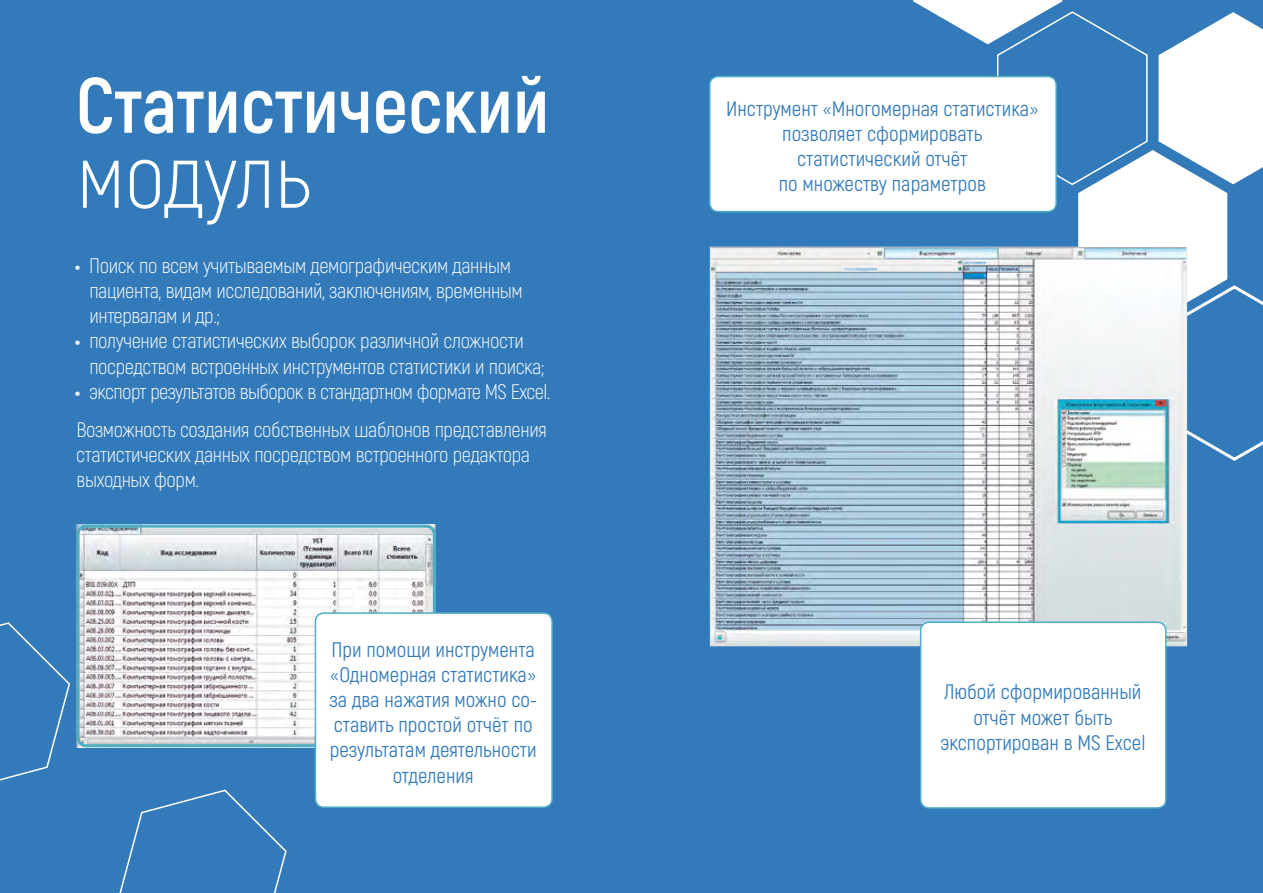
<style>
.page{position:relative;width:1263px;height:893px;background:#fff}
.page>*{position:absolute;margin:0;border:0;box-sizing:border-box;transform-origin:0 0}
.t1{font:300 90px "Akrobat";letter-spacing:-.005em;color:#fff}
.t2{font:700 78px "Akrobat";color:#fff}
.t3{font:300 21px/25.2px "Akrobat";letter-spacing:-.02em;color:#fff}
.t4{font:21px/25.2px "Akrobat";color:#327ab9;text-align:center}
.s1{font-weight:900}
</style>
<div class="page">
<div style="left:0;top:0;width:608px;height:893px;background:#327ab9"></div>
<div style="left:0;top:621px;width:71px;height:170px;background:#327ab9"></div>
<div style="left:118px;top:788px;width:169px;height:105px;background:#327ab9"></div>
<img style="left:77px;top:525px;width:359px;height:222px">
<div style="left:77px;top:525px;width:359px;height:222px;border:3px solid #4daec4;border-radius:9px"></div>
<div style="left:315px;top:613px;width:237px;height:194px;background:#fff;border-radius:9px"></div>
<div style="left:315px;top:612px;width:238px;height:196px;border:2px solid #4daec4;border-radius:9px"></div>
<div style="left:655px;top:0;width:608px;height:893px;background:#327ab9"></div>
<svg style="left:913px;top:0;width:350px;height:463px"></svg>
<div style="left:608px;top:0;width:47px;height:893px;background:#327ab9"></div>
<img style="left:712px;top:249px;width:473px;height:395px">
<div style="left:710px;top:77px;width:346px;height:135px;background:#fff;border-radius:9px"></div>
<div style="left:709px;top:76px;width:348px;height:136px;border:2px solid #4daec4;border-radius:9px"></div>
<div style="left:921px;top:622px;width:245px;height:186px;background:#fff;border-radius:9px"></div>
<div style="left:920px;top:621px;width:246px;height:188px;border:2px solid #4daec4;border-radius:9px"></div>
<p class="t2" style="left:76px;top:57px;width:475px">Статистический</p>
<p class="t1" style="left:77px;top:123px;width:236px">модуль</p>
<p class="t3" style="left:89px;top:253px;width:435px;text-indent:-14px"><span class="s1">•</span> Поиск по всем учитываемым демографическим данным пациента, видам исследований, заключениям, временным интервалам и др.;</p>
<p class="t3" style="left:89px;top:328px;width:456px;text-indent:-14px"><span class="s1">•</span> получение статистических выборок различной сложности посредством встроенных инструментов статистики и поиска;</p>
<p class="t3" style="left:75px;top:372px;width:477px;line-height:38px"><span class="s1">•</span> экспорт результатов выборок в стандартном формате MS Excel.<br>Возможность создания собственных шаблонов представления</p>
<p class="t3" style="left:76px;top:442px;width:455px">статистических данных посредством встроенного редактора выходных форм.</p>
<p class="t4" style="left:329px;top:637px;width:209px">При помощи инструмента «Одномерная статистика» за два нажатия можно со&shy;ставить простой отчёт по результатам деятельности отделения</p>
<p class="t4" style="left:726px;top:96px;width:314px">Инструмент «Многомерная статистика» позволяет сформировать статистический отчёт<br>по множеству параметров</p>
<p class="t4" style="left:940px;top:679px;width:207px">Любой сформированный отчёт может быть экспортирован в MS Excel</p>
</div>
